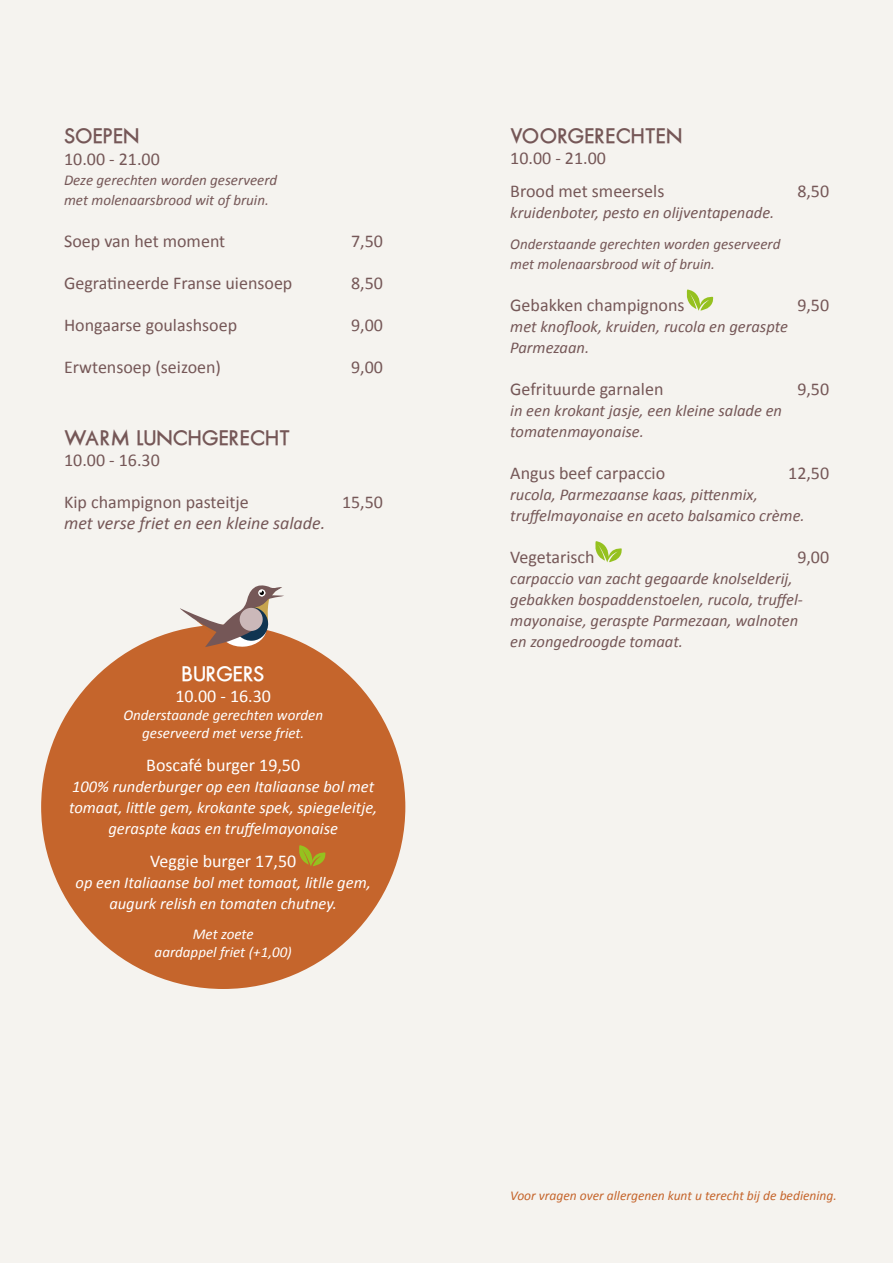
<style>
.page{position:relative;width:893px;height:1263px;background:#f5f3ef}
.page>*{position:absolute;margin:0;border:0;box-sizing:border-box;transform-origin:0 0}
.t1{font:700 21px "Uniqueen";letter-spacing:.05em;color:#755757}
.t2{font:700 21px "Uniqueen";letter-spacing:.05em;color:#fff}
.t3{font:18px/33px "Calibri";color:#755757}
.t4{font:18px "Calibri";color:#fff}
.t5{font:italic 18px "Calibri";color:#755757}
.t6{font:italic 16.5px/21px "Calibri";color:#755757}
.t7{font:italic 16.5px/21px "Calibri";color:#fff;text-align:center}
.t8{font:italic 15px/20.2px "Calibri";color:#755757}
.t9{font:italic 15px/18px "Calibri";color:#fff;text-align:center}
.t10{font:italic 13.5px "Calibri";color:#c5652c}
</style>
<div class="page">
<div style="left:41px;top:625px;width:364px;height:364px;background:#c5652c;border-radius:50%"></div>
<svg style="left:180px;top:585px;width:104px;height:62px"></svg>
<svg style="left:299px;top:845px;width:26px;height:21px"></svg>
<svg style="left:595px;top:541px;width:27px;height:21px"></svg>
<svg style="left:686px;top:289px;width:27px;height:22px"></svg>
<p class="t1" style="left:64px;top:126px;width:76px">SOEPEN</p>
<p class="t3" style="left:64px;top:143px;width:97px">10.00 - 21.00</p>
<p class="t8" style="left:64px;top:170px;width:215px">Deze gerechten worden geserveerd met molenaarsbrood wit of bruin.</p>
<p class="t3" style="left:64px;top:225px;width:163px">Soep van het moment</p>
<p class="t3" style="left:351px;top:225px;width:33px">7,50</p>
<p class="t3" style="left:64px;top:267px;width:230px">Gegratineerde Franse uiensoep</p>
<p class="t3" style="left:351px;top:267px;width:33px">8,50</p>
<p class="t3" style="left:64px;top:309px;width:175px">Hongaarse goulashsoep</p>
<p class="t3" style="left:351px;top:309px;width:33px">9,00</p>
<p class="t3" style="left:64px;top:351px;width:158px">Erwtensoep (seizoen)</p>
<p class="t3" style="left:351px;top:351px;width:33px">9,00</p>
<p class="t1" style="left:64px;top:428px;width:227px">WARM LUNCHGERECHT</p>
<p class="t3" style="left:64px;top:443px;width:97px">10.00 - 16.30</p>
<p class="t3" style="left:64px;top:485px;width:186px">Kip champignon pasteitje</p>
<p class="t3" style="left:342px;top:485px;width:43px">15,50</p>
<p class="t5" style="left:64px;top:511px;width:263px">met verse friet en een kleine salade.</p>
<p class="t2" style="left:182px;top:664px;width:84px">BURGERS</p>
<p class="t4" style="left:175px;top:685px;width:97px">10.00 - 16.30</p>
<p class="t9" style="left:123px;top:706px;width:201px">Onderstaande gerechten worden geserveerd met verse friet.</p>
<p class="t4" style="left:146px;top:754px;width:155px">Boscafé burger 19,50</p>
<p class="t7" style="left:69px;top:776px;width:310px">100% runderburger op een Italiaanse bol met tomaat, little gem, krokante spek, spiegeleitje, geraspte kaas en truffelmayonaise</p>
<p class="t4" style="left:150px;top:850px;width:148px">Veggie burger 17,50</p>
<p class="t7" style="left:76px;top:872px;width:297px">op een Italiaanse bol met tomaat, litlle gem, augurk relish en tomaten chutney.</p>
<p class="t9" style="left:155px;top:925px;width:139px">Met zoete<br>aardappel friet (+1,00)</p>
<p class="t1" style="left:510px;top:126px;width:173px">VOORGERECHTEN</p>
<p class="t3" style="left:510px;top:142px;width:156px">10.00 - 21.00<br>Brood met smeersels</p>
<p class="t3" style="left:797px;top:175px;width:33px">8,50</p>
<p class="t6" style="left:510px;top:202px;width:266px">kruidenboter, pesto en olijventapenade.</p>
<p class="t8" style="left:510px;top:233px;width:272px">Onderstaande gerechten worden geserveerd met molenaarsbrood wit of bruin.</p>
<p class="t3" style="left:510px;top:289px;width:176px">Gebakken champignons</p>
<p class="t3" style="left:797px;top:289px;width:33px">9,50</p>
<p class="t6" style="left:510px;top:316px;width:279px">met knoflook, kruiden, rucola en geraspte<br>Parmezaan.</p>
<p class="t3" style="left:510px;top:373px;width:155px">Gefrituurde garnalen</p>
<p class="t3" style="left:797px;top:373px;width:33px">9,50</p>
<p class="t6" style="left:510px;top:400px;width:273px">in een krokant jasje, een kleine salade en tomatenmayonaise.</p>
<p class="t3" style="left:510px;top:457px;width:156px">Angus beef carpaccio</p>
<p class="t3" style="left:788px;top:457px;width:43px">12,50</p>
<p class="t6" style="left:510px;top:484px;width:296px">rucola, Parmezaanse kaas, pittenmix, truffelmayonaise en aceto balsamico crème.</p>
<p class="t3" style="left:510px;top:541px;width:86px">Vegetarisch</p>
<p class="t3" style="left:797px;top:541px;width:33px">9,00</p>
<p class="t6" style="left:510px;top:568px;width:294px">carpaccio van zacht gegaarde knolselderij, gebakken bospaddenstoelen, rucola, truffel&shy;mayonaise, geraspte Parmezaan, walnoten en zongedroogde tomaat.</p>
<p class="t10" style="left:510px;top:1186px;width:328px">Voor vragen over allergenen kunt u terecht bij de bediening.</p>
</div>
